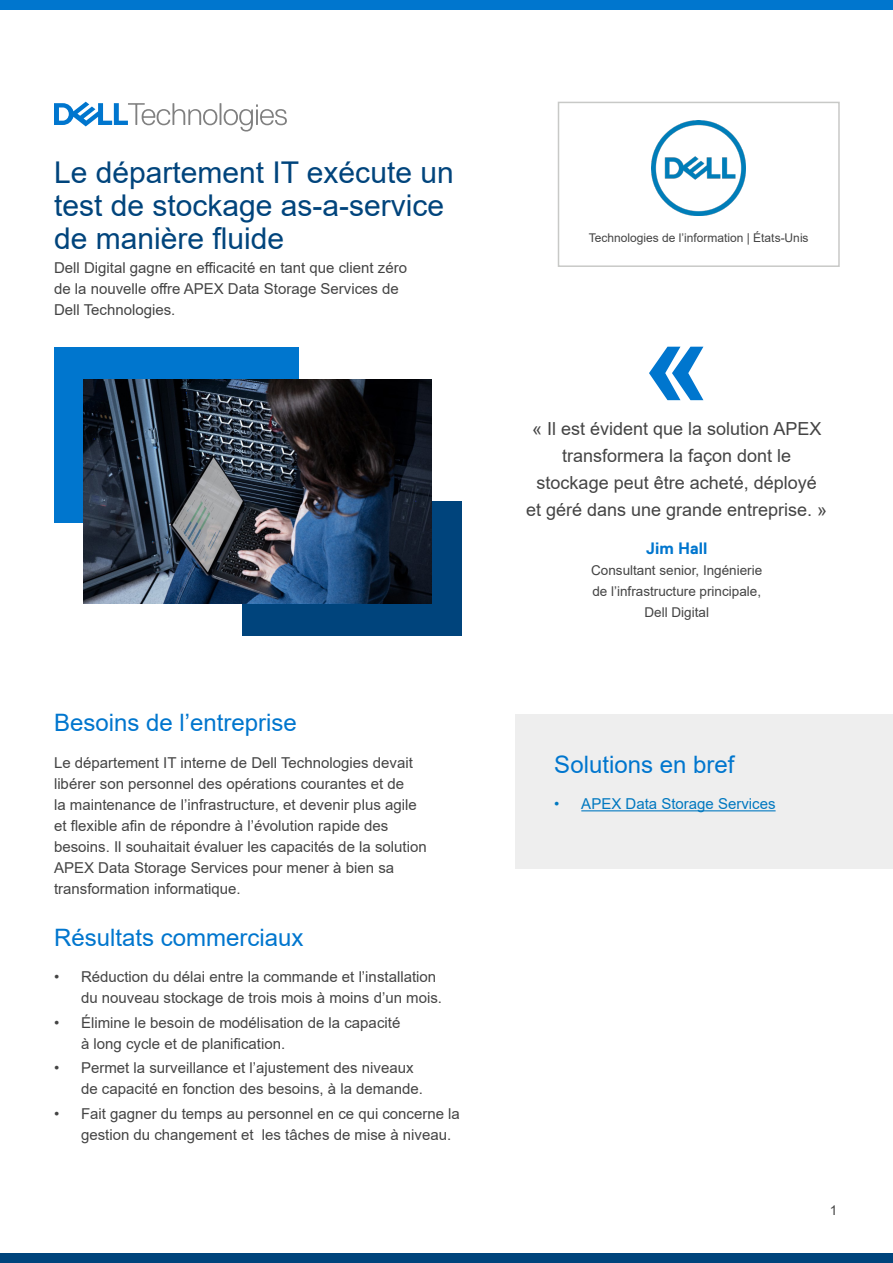
<style>
.page{position:relative;width:893px;height:1263px;background:#fff}
.page>*{position:absolute;margin:0;border:0;box-sizing:border-box;transform-origin:0 0}
.t1{font:700 120px "Arial";color:#0076ce}
.t2{font:30px/33px "Arial";color:#00447c}
.Paragraph-Header{font:24px "Arial";color:#0076ce}
.t3{font:18px/27px "Arial";color:#444;text-align:center}
.Quote_Name{font:700 16.5px "Dell Replica";color:#0076ce}
.Body{font:15px/21px "Arial";color:#444}
.t4{font:15px "Arial";color:#0078c0}
.Quote_Title___Compan{font:13.5px/21px "Arial";color:#444;text-align:center}
.Page_Numbers{font:13.5px "Arial";color:#444}
.Customer_info{font:12px "Arial";color:#444}
</style>
<div class="page">
<div style="left:0;top:1253px;width:893px;height:10px;background:#00447c"></div>
<div style="left:0;top:0;width:893px;height:10px;background:#0076ce"></div>
<svg style="left:54px;top:102px;width:233px;height:30px"></svg>
<div style="left:242px;top:501px;width:219px;height:134px;background:#00447c"></div>
<div style="left:54px;top:347px;width:245px;height:176px;background:#0076ce"></div>
<img style="left:83px;top:379px;width:349px;height:224px">
<div style="left:516px;top:714px;width:377px;height:154px;background:#eee"></div>
<hr style="left:581px;top:810px;width:195px;height:1px;background:#0078c0">
<div style="left:558px;top:102px;width:282px;height:165px;border:2px solid #c8c9c7"></div>
<img style="left:652px;top:121px;width:94px;height:94px">
<p class="t2" style="left:54px;top:155px;width:401px">Le département IT exécute un test de stockage as-a-service de manière fluide</p>
<p class="Body" style="left:54px;top:257px;width:355px">Dell Digital gagne en efficacité en tant que client zéro de la nouvelle offre APEX Data Storage Services de<br>Dell Technologies.</p>
<p class="Paragraph-Header" style="left:54px;top:706px;width:244px">Besoins de l’entreprise</p>
<p class="Body" style="left:54px;top:752px;width:374px">Le département IT interne de Dell Technologies devait libérer son personnel des opérations courantes et de<br>la maintenance de l’infrastructure, et devenir plus agile et flexible afin de répondre à l’évolution rapide des besoins. Il souhaitait évaluer les capacités de la solution APEX Data Storage Services pour mener à bien sa transformation informatique.</p>
<p class="Paragraph-Header" style="left:54px;top:921px;width:251px">Résultats commerciaux</p>
<p class="Body" style="left:81px;top:966px;width:362px;text-indent:-27px">• Réduction du délai entre la commande et l’installation du nouveau stockage de trois mois à moins d’un mois.</p>
<p class="Body" style="left:81px;top:1012px;width:321px;text-indent:-27px">• Élimine le besoin de modélisation de la capacité à long cycle et de planification.</p>
<p class="Body" style="left:81px;top:1057px;width:343px;text-indent:-27px">• Permet la surveillance et l’ajustement des niveaux de capacité en fonction des besoins, à la demande.</p>
<p class="Body" style="left:81px;top:1103px;width:380px;text-indent:-27px">• Fait gagner du temps au personnel en ce qui concerne la gestion du changement et les tâches de mise à niveau.</p>
<p class="Customer_info" style="left:589px;top:230px;width:221px">Technologies de l’information | États-Unis</p>
<p class="t1" style="left:643px;top:278px;width:68px">«</p>
<p class="t3" style="left:526px;top:415px;width:303px">« Il est évident que la solution APEX transformera la façon dont le stockage peut être acheté, déployé<br>et géré dans une grande entreprise. »</p>
<p class="Quote_Name" style="left:646px;top:539px;width:63px">Jim Hall</p>
<p class="Quote_Title___Compan" style="left:591px;top:559px;width:173px">Consultant senior, Ingénierie de l’infrastructure principale,<br>Dell Digital</p>
<p class="Paragraph-Header" style="left:554px;top:748px;width:182px">Solutions en bref</p>
<p class="t4" style="left:554px;top:794px;width:223px">• APEX Data Storage Services</p>
<p class="Page_Numbers" style="left:830px;top:1201px;width:9px">1</p>
</div>
